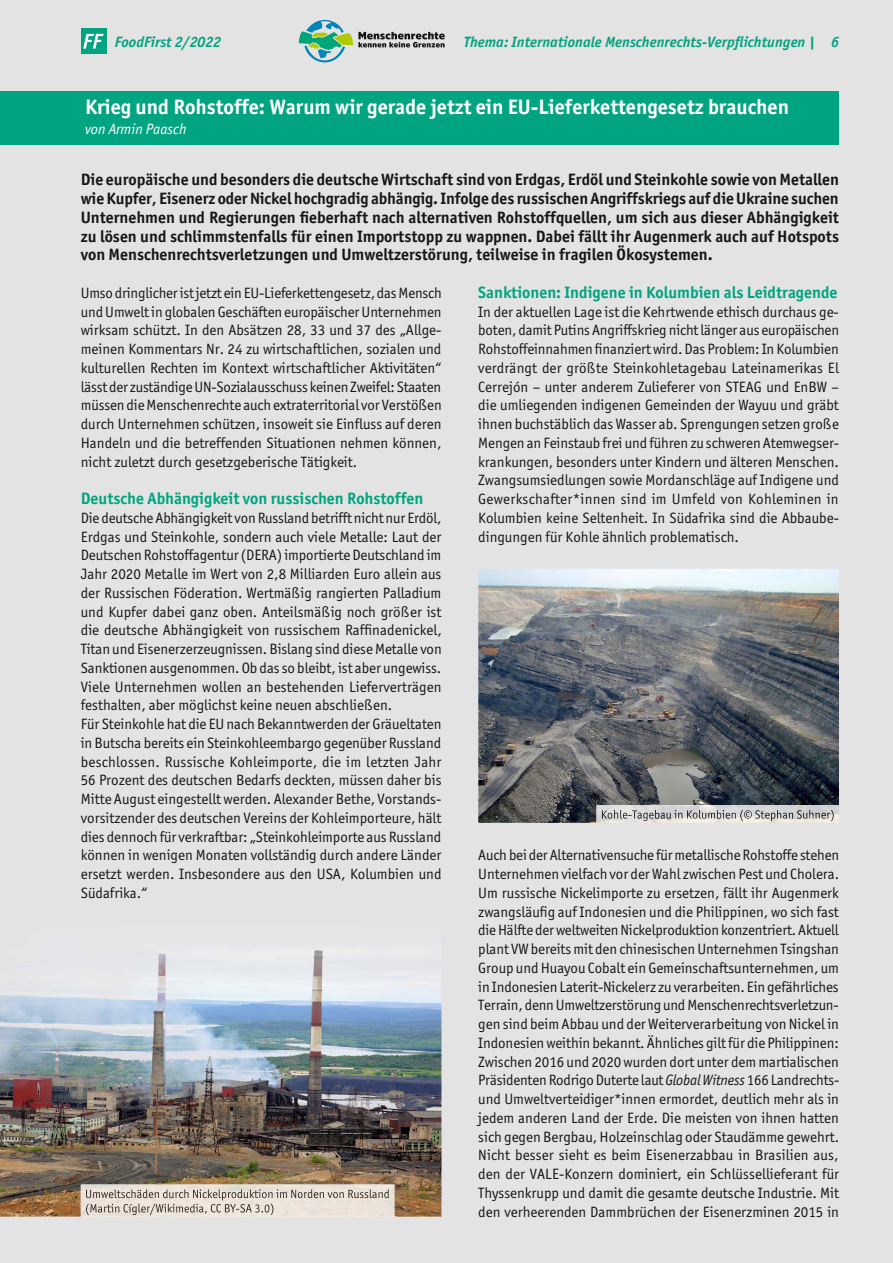
<style>
.page{position:relative;width:893px;height:1263px;background:#e3e3e3}
.page>*{position:absolute;margin:0;border:0;box-sizing:border-box;transform-origin:0 0}
.t1{font:700 21px "Officina Sans ITC";color:#fff}
.t2{font:700 16.5px/18.8px "Officina Sans ITC";color:#181716;text-align:justify}
.t3{font:700 16.5px "Officina Sans ITC";color:#00a481}
.t4{font:15px/18.8px "Officina Sans ITC Boo";color:#181716;text-align:justify}
.t5{font:italic 700 15px "Officina Sans ITC";color:#00a481}
.t6{font:15px "Officina Sans ITC Boo It";color:#fff}
.s1{font-family:"Officina Sans ITC Boo It"}
</style>
<div class="page">
<img style="left:478px;top:569px;width:361px;height:254px">
<img style="left:0;top:949px;width:441px;height:268px">
<img style="left:596px;top:805px;width:243px;height:18px">
<img style="left:602px;top:810px;width:232px;height:11px">
<img style="left:81px;top:1184px;width:313px;height:33px">
<img style="left:86px;top:1189px;width:303px;height:11px">
<img style="left:86px;top:1204px;width:187px;height:11px">
<div style="left:81px;top:28px;width:25px;height:26px;background:#00a481"></div>
<svg style="left:83px;top:34px;width:21px;height:15px"></svg>
<svg style="left:299px;top:20px;width:146px;height:42px"></svg>
<div style="left:0;top:92px;width:839px;height:52px;background:#00a481"></div>
<p class="t5" style="left:115px;top:33px;width:108px">FoodFirst 2/2022</p>
<p class="t5" style="left:464px;top:33px;width:377px">Thema: Internationale Menschenrechts-Verpflichtungen | 6</p>
<h1 class="t1" style="left:85px;top:94px;width:705px">Krieg und Rohstoffe: Warum wir gerade jetzt ein Eu-Lieferkettengesetz brauchen</h1>
<p class="t6" style="left:85px;top:120px;width:103px">von Armin Paasch</p>
<p class="t2" style="left:81px;top:170px;width:760px">Die europäische und besonders die deutsche Wirtschaft sind von Erdgas, Erdöl und steinkohle sowie von Metallen wie Kupfer, Eisenerz oder Nickel hochgradig abhängig. Infolge des russischen Angriffskriegs auf die ukraine suchen unternehmen und Regierungen fieberhaft nach alternativen Rohstoffquellen, um sich aus dieser Abhängigkeit zu lösen und schlimmstenfalls für einen Importstopp zu wappnen. Dabei fällt ihr Augenmerk auch auf hotspots von Menschenrechtsverletzungen und umweltzerstörung, teilweise in fragilen Ökosystemen.</p>
<p class="t4" style="left:81px;top:283px;width:363px">Umso dringlicher ist jetzt ein EU-Lieferkettengesetz, das Mensch und Umwelt in globalen Geschäften europäischer Unternehmen wirksam schützt. In den Absätzen 28, 33 und 37 des „Allge&shy;meinen Kommentars Nr. 24 zu wirtschaftlichen, sozialen und kulturellen Rechten im Kontext wirtschaftlicher Aktivitäten“ lässt der zuständige UN-Sozialausschuss keinen Zweifel: Staaten müssen die Menschenrechte auch extraterritorial vor Verstößen durch Unternehmen schützen, insoweit sie Einfluss auf deren handeln und die betreffenden Situationen nehmen können, nicht zuletzt durch gesetzgeberische Tätigkeit.</p>
<p class="t3" style="left:81px;top:488px;width:344px">Deutsche Abhängigkeit von russischen Rohstoffen</p>
<p class="t4" style="left:81px;top:508px;width:362px;text-align:left">Die deutsche Abhängigkeit von Russland betrifft nicht nur Erdöl, Erdgas und Steinkohle, sondern auch viele Metalle: Laut der Deutschen Rohstoffagentur (DERA) importierte Deutschland im Jahr 2020 Metalle im Wert von 2,8 Milliarden Euro allein aus der Russischen Föderation. Wertmäßig rangierten Palladium und Kupfer dabei ganz oben. Anteilsmäßig noch größer ist die deutsche Abhängigkeit von russischem Raffinadenickel, Titan und Eisenerzerzeugnissen. Bislang sind diese Metalle von Sanktionen ausgenommen. Ob das so bleibt, ist aber ungewiss.<br>Viele Unternehmen wollen an bestehenden Lieferverträgen festhalten, aber möglichst keine neuen abschließen.<br>Für Steinkohle hat die EU nach Bekanntwerden der Gräueltaten in Butscha bereits ein Steinkohleembargo gegenüber Russland beschlossen. Russische Kohleimporte, die im letzten Jahr 56 Prozent des deutschen Bedarfs deckten, müssen daher bis Mitte August eingestellt werden. Alexander Bethe, Vorstands&shy;vorsitzender des deutschen Vereins der Kohleimporteure, hält dies dennoch für verkraftbar: „Steinkohleimporte aus Russland können in wenigen Monaten vollständig durch andere Länder ersetzt werden. Insbesondere aus den USA, Kolumbien und Südafrika.“</p>
<p class="t3" style="left:478px;top:282px;width:361px">sanktionen: Indigene in Kolumbien als Leidtragende</p>
<p class="t4" style="left:478px;top:302px;width:362px">In der aktuellen Lage ist die Kehrtwende ethisch durchaus ge&shy;boten, damit Putins Angriffskrieg nicht länger aus europäischen Rohstoffeinnahmen finanziert wird. Das Problem: In Kolumbien verdrängt der größte Steinkohletagebau Lateinamerikas El cerrejón – unter anderem Zulieferer von STEAG und EnBW – die umliegenden indigenen Gemeinden der Wayuu und gräbt ihnen buchstäblich das Wasser ab. Sprengungen setzen große Mengen an Feinstaub frei und führen zu schweren Atemwegser&shy;krankungen, besonders unter Kindern und älteren Menschen.<br>Zwangsumsiedlungen sowie Mordanschläge auf Indigene und Gewerkschafter*innen sind im Umfeld von Kohleminen in Kolumbien keine Seltenheit. In Südafrika sind die Abbaube&shy;dingungen für Kohle ähnlich problematisch.</p>
<p class="t4" style="left:478px;top:846px;width:362px">Auch bei der Alternativensuche für metallische Rohstoffe stehen Unternehmen vielfach vor der Wahl zwischen Pest und cholera.<br>Um russische Nickelimporte zu ersetzen, fällt ihr Augenmerk zwangsläufig auf Indonesien und die Philippinen, wo sich fast die hälfte der weltweiten Nickelproduktion konzentriert. Aktuell plant VW bereits mit den chinesischen Unternehmen Tsingshan Group und huayou cobalt ein Gemeinschaftsunternehmen, um in Indonesien Laterit-Nickelerz zu verarbeiten. Ein gefährliches Terrain, denn Umweltzerstörung und Menschenrechtsverletzun&shy;gen sind beim Abbau und der Weiterverarbeitung von Nickel in Indonesien weithin bekannt. Ähnliches gilt für die Philippinen:<br>Zwischen 2016 und 2020 wurden dort unter dem martialischen Präsidenten Rodrigo Duterte laut <span class="s1">Global Witness</span> 166 Landrechts&shy;und Umweltverteidiger*innen ermordet, deutlich mehr als in jedem anderen Land der Erde. Die meisten von ihnen hatten sich gegen Bergbau, holzeinschlag oder Staudämme gewehrt.<br>Nicht besser sieht es beim Eisenerzabbau in Brasilien aus, den der VALE-Konzern dominiert, ein Schlüssellieferant für Thyssenkrupp und damit die gesamte deutsche Industrie. Mit den verheerenden Dammbrüchen der Eisenerzminen 2015 in</p>
</div>
